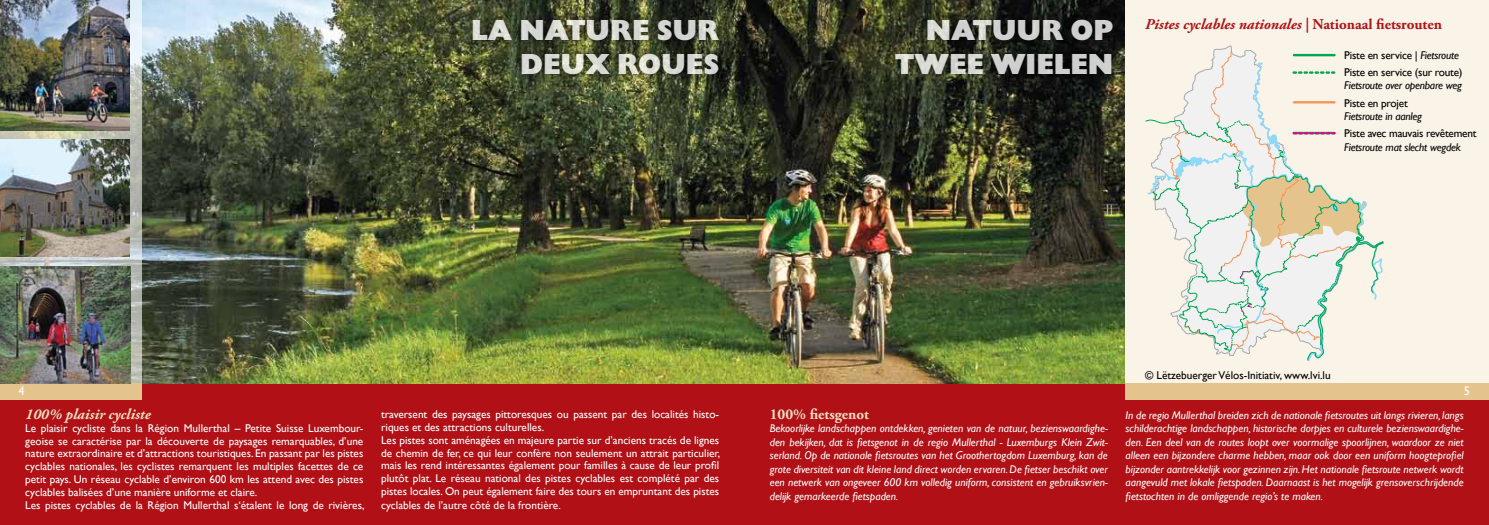
<style>
.page{position:relative;width:1489px;height:525px;background:#fff}
.page>*{position:absolute;margin:0;border:0;box-sizing:border-box;transform-origin:0 0}
.t1{font:800 30px/33.8px "Chantilly";color:#fff;text-align:right}
.t2{font:italic 700 15px "Adobe Garamond Pro";color:#b11116}
.t3{font:italic 700 15px "Adobe Garamond Pro";color:#f0dec0}
.t4{font:700 15px "Adobe Garamond Pro";color:#f0dec0}
.t5{font:12.5px "Gill Sans";color:#fff}
.t6{font:11.25px/13px "Gill Sans";color:#fff}
.t7{font:italic 11.25px/13.5px "Gill Sans";color:#fff;text-align:justify}
.t8{font:11.25px/17px "Gill Sans";letter-spacing:-.02em;color:#000}
.t9{font:italic 11.25px "Gill Sans";letter-spacing:-.02em;color:#000}
.t10{font:11.25px "Gill Sans";color:#000}
.s1{font-style:normal}
.s2{font-style:italic}
</style>
<div class="page">
<div style="left:0;top:383px;width:1488px;height:141px;background:#b11116"></div>
<img style="left:142px;top:0;width:983px;height:383px">
<svg style="left:0;top:0;width:142px;height:383px"></svg>
<div style="left:0;top:383px;width:142px;height:16px;background:#e5c38c"></div>
<div style="left:1125px;top:0;width:363px;height:399px;background:#e5c38c"></div>
<div style="left:1125px;top:0;width:363px;height:383px;background:#f9f3e8"></div>
<img style="left:0;top:266px;width:130px;height:117px">
<img style="left:0;top:139px;width:130px;height:117px">
<img style="left:0;top:0;width:130px;height:130px">
<div style="left:462px;top:9px;width:265px;height:74px;background:#000;opacity:.75"></div>
<div style="left:884px;top:9px;width:236px;height:74px;background:#000;opacity:.75"></div>
<svg style="left:1145px;top:50px;width:239px;height:311px"></svg>
<h1 class="t1" style="left:471px;top:14px;width:250px">LA NATURE SUR<br>DEUX RoUES</h1>
<h1 class="t1" style="left:895px;top:14px;width:219px">NATUUR OP<br>TWEE WIELEN</h1>
<h2 class="t2" style="left:1144px;top:15px;width:298px">Pistes cyclables nationales | <span class="s1">Nationaal fietsrouten</span></h2>
<p class="t8" style="left:1344px;top:46px;width:120px">Piste en service | <span class="s2">Fietsroute<br></span>Piste en service (sur route)</p>
<p class="t9" style="left:1344px;top:79px;width:119px">Fietsroute over openbare weg</p>
<p class="t8" style="left:1344px;top:94px;width:65px">Piste en projet</p>
<p class="t9" style="left:1344px;top:110px;width:79px">Fietsroute in aanleg</p>
<p class="t8" style="left:1344px;top:125px;width:134px">Piste avec mauvais revêtement</p>
<p class="t9" style="left:1344px;top:140px;width:118px">Fietsroute mat slecht wegdek</p>
<p class="t10" style="left:1144px;top:368px;width:187px">© Lëtzebuerger Vélos-Initiativ, www.lvi.lu</p>
<p class="t5" style="left:19px;top:383px;width:8px">4</p>
<p class="t5" style="left:1463px;top:383px;width:8px">5</p>
<h2 class="t3" style="left:25px;top:405px;width:127px">100% plaisir cycliste</h2>
<p class="t6" style="left:25px;top:421px;width:341px">Le plaisir cycliste dans la Région Mullerthal – Petite Suisse Luxembour&shy;geoise se caractérise par la découverte de paysages remarquables, d’une nature extraordinaire et d’attractions touristiques. En passant par les pistes cyclables nationales, les cyclistes remarquent les multiples facettes de ce petit pays. Un réseau cyclable d’environ 600 km les attend avec des pistes cyclables balisées d’une manière uniforme et claire.<br>Les pistes cyclables de la Région Mullerthal s‘étalent le long de rivières,</p>
<p class="t6" style="left:381px;top:407px;width:341px">traversent des paysages pittoresques ou passent par des localités histo&shy;riques et des attractions culturelles.<br>Les pistes sont aménagées en majeure partie sur d’anciens tracés de lignes de chemin de fer, ce qui leur confère non seulement un attrait particulier, mais les rend intéressantes également pour familles à cause de leur profil plutôt plat. Le réseau national des pistes cyclables est complété par des pistes locales. On peut également faire des tours en empruntant des pistes cyclables de l’autre côté de la frontière.</p>
<h2 class="t4" style="left:769px;top:405px;width:101px">100% fietsgenot</h2>
<p class="t7" style="left:769px;top:421px;width:339px">Bekoorlijke landschappen ontdekken, genieten van de natuur, bezienswaardighe&shy;den bekijken, dat is fietsgenot in de regio Mullerthal - Luxemburgs Klein Zwit&shy;serland. Op de nationale fietsroutes van het Groothertogdom Luxemburg, kan de grote diversiteit van dit kleine land direct worden ervaren. De fietser beschikt over een netwerk van ongeveer 600 km volledig uniform, consistent en gebruiksvrien&shy;delijk gemarkeerde fietspaden.</p>
<p class="t7" style="left:1125px;top:408px;width:339px">In de regio Mullerthal breiden zich de nationale fietsroutes uit langs rivieren, langs schilderachtige landschappen, historische dorpjes en culturele bezienswaardighe&shy;den. Een deel van de routes loopt over voormalige spoorlijnen, waardoor ze niet alleen een bijzondere charme hebben, maar ook door een uniform hoogteprofiel bijzonder aantrekkelijk voor gezinnen zijn. Het nationale fietsroute netwerk wordt aangevuld met lokale fietspaden. Daarnaast is het mogelijk grensoverschrijdende fietstochten in de omliggende regio’s te maken.</p>
</div>
